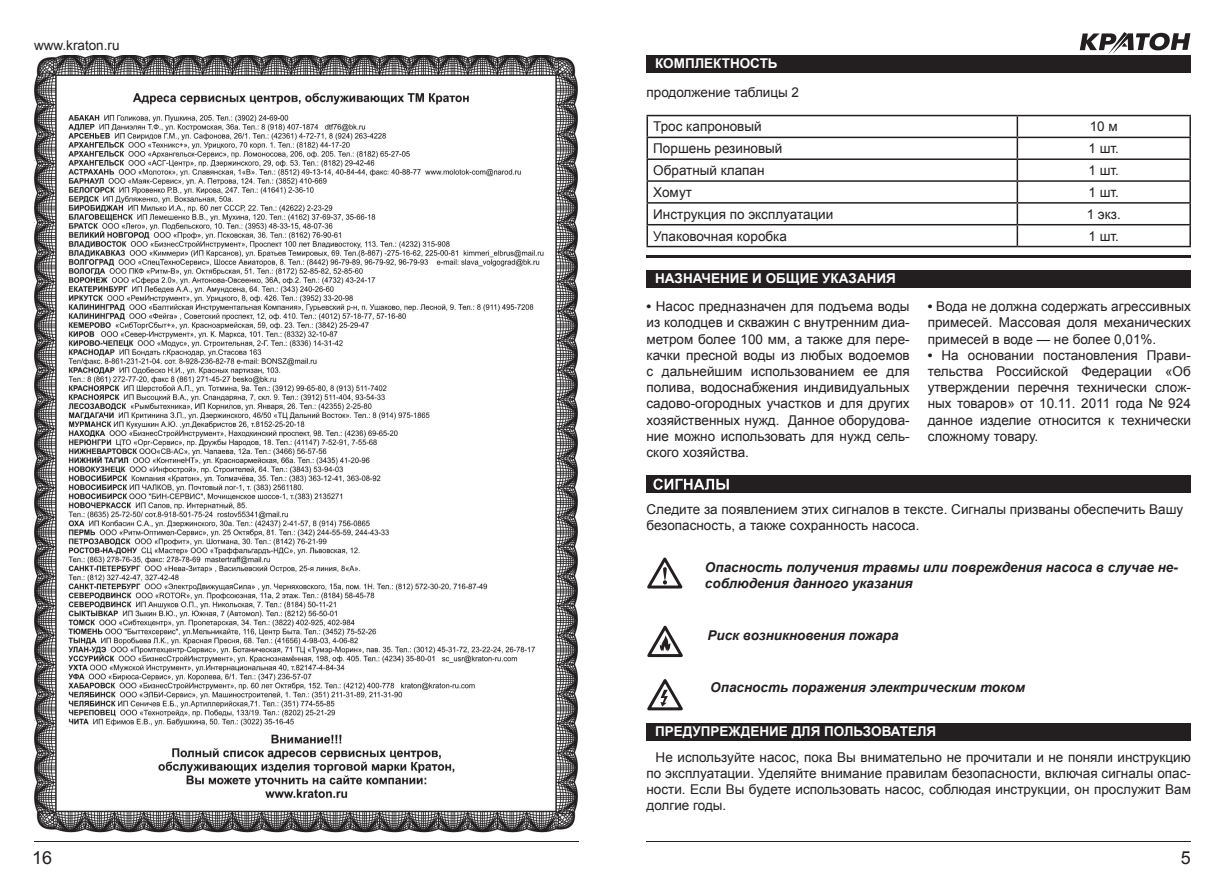
<style>
.page{position:relative;width:1225px;height:893px;background:#fff}
.page>*{position:absolute;margin:0;border:0;box-sizing:border-box;transform-origin:0 0}
.t1{font:18px "Arial";color:#231f20}
.t2{font:13.5px/16.2px "Arial";color:#231f20;text-align:justify}
.t3{font:italic 700 13.5px/16.2px "Arial";color:#231f20}
.t4{font:700 13.5px "Arial";color:#fff}
.s1{font-weight:700}
</style>
<div class="page">
<hr style="left:646px;top:841px;width:545px;height:1px;background:#231f20">
<svg style="left:1079px;top:32px;width:111px;height:22px"></svg>
<hr style="left:34px;top:841px;width:544px;height:1px;background:#231f20">
<img style="left:34px;top:55px;width:544px;height:778px">
<hr style="left:646px;top:255px;width:545px;height:3px;background:#231f20">
<div style="left:646px;top:55px;width:545px;height:18px;background:#231f20"></div>
<hr style="left:646px;top:115px;width:371px;height:1px;background:#231f20">
<hr style="left:646px;top:116px;width:2px;height:21px;background:#231f20">
<hr style="left:1017px;top:115px;width:174px;height:1px;background:#231f20">
<hr style="left:1016px;top:116px;width:2px;height:21px;background:#231f20">
<hr style="left:1189px;top:116px;width:2px;height:21px;background:#231f20">
<hr style="left:646px;top:137px;width:371px;height:1px;background:#231f20">
<hr style="left:646px;top:138px;width:2px;height:20px;background:#231f20">
<hr style="left:1017px;top:137px;width:174px;height:1px;background:#231f20">
<hr style="left:1016px;top:138px;width:2px;height:20px;background:#231f20">
<hr style="left:1189px;top:138px;width:2px;height:20px;background:#231f20">
<hr style="left:646px;top:158px;width:371px;height:2px;background:#231f20">
<hr style="left:646px;top:160px;width:2px;height:20px;background:#231f20">
<hr style="left:1017px;top:158px;width:174px;height:2px;background:#231f20">
<hr style="left:1016px;top:160px;width:2px;height:20px;background:#231f20">
<hr style="left:1189px;top:160px;width:2px;height:20px;background:#231f20">
<hr style="left:646px;top:180px;width:371px;height:2px;background:#231f20">
<hr style="left:646px;top:182px;width:2px;height:20px;background:#231f20">
<hr style="left:1017px;top:180px;width:174px;height:2px;background:#231f20">
<hr style="left:1016px;top:182px;width:2px;height:20px;background:#231f20">
<hr style="left:1189px;top:182px;width:2px;height:20px;background:#231f20">
<hr style="left:646px;top:202px;width:371px;height:2px;background:#231f20">
<hr style="left:646px;top:204px;width:2px;height:20px;background:#231f20">
<hr style="left:1017px;top:202px;width:174px;height:2px;background:#231f20">
<hr style="left:1016px;top:204px;width:2px;height:20px;background:#231f20">
<hr style="left:1189px;top:204px;width:2px;height:20px;background:#231f20">
<hr style="left:646px;top:224px;width:371px;height:1px;background:#231f20">
<hr style="left:646px;top:225px;width:2px;height:21px;background:#231f20">
<hr style="left:1017px;top:224px;width:174px;height:1px;background:#231f20">
<hr style="left:1016px;top:225px;width:2px;height:21px;background:#231f20">
<hr style="left:1189px;top:225px;width:2px;height:21px;background:#231f20">
<hr style="left:646px;top:246px;width:371px;height:1px;background:#231f20">
<hr style="left:1017px;top:246px;width:174px;height:1px;background:#231f20">
<div style="left:646px;top:270px;width:545px;height:17px;background:#231f20"></div>
<svg style="left:647px;top:625px;width:36px;height:33px"></svg>
<svg style="left:647px;top:679px;width:36px;height:32px"></svg>
<svg style="left:647px;top:557px;width:36px;height:32px"></svg>
<div style="left:646px;top:476px;width:545px;height:17px;background:#231f20"></div>
<svg style="left:653px;top:479px;width:76px;height:11px"></svg>
<div style="left:646px;top:723px;width:545px;height:17px;background:#231f20"></div>
<p class="t2" style="left:34px;top:37px;width:87px">www.kraton.ru</p>
<p class="t4" style="left:655px;top:55px;width:124px">КОМПЛЕКТНОСТЬ</p>
<p class="t2" style="left:646px;top:85px;width:154px">продолжение таблицы 2</p>
<p class="t2" style="left:653px;top:119px;width:110px">Трос капроновый</p>
<p class="t2" style="left:1089px;top:119px;width:30px">10 м</p>
<p class="t2" style="left:653px;top:141px;width:131px">Поршень резиновый</p>
<p class="t2" style="left:1088px;top:141px;width:32px">1 шт.</p>
<p class="t2" style="left:653px;top:162px;width:113px">Обратный клапан</p>
<p class="t2" style="left:1088px;top:162px;width:32px">1 шт.</p>
<p class="t2" style="left:653px;top:184px;width:40px">Хомут</p>
<p class="t2" style="left:1088px;top:184px;width:32px">1 шт.</p>
<p class="t2" style="left:653px;top:206px;width:182px">Инструкция по эксплуатации</p>
<p class="t2" style="left:1086px;top:206px;width:36px">1 экз.</p>
<p class="t2" style="left:653px;top:228px;width:135px">Упаковочная коробка</p>
<p class="t2" style="left:1088px;top:228px;width:32px">1 шт.</p>
<p class="t4" style="left:655px;top:269px;width:242px">НАЗНАЧЕНИЕ И ОБЩИЕ УКАЗАНИЯ</p>
<p class="t2" style="left:646px;top:298px;width:265px"><span class="s1">•</span> Насос предназначен для подъема воды из колодцев и скважин с внутренним диа&shy;метром более 100 мм, а также для пере&shy;качки пресной воды из любых водоемов с дальнейшим использованием ее для полива, водоснабжения индивидуальных садово-огородных участков и для других хозяйственных нужд. Данное оборудова&shy;ние можно использовать для нужд сель&shy;ского хозяйства.</p>
<p class="t2" style="left:927px;top:298px;width:265px"><span class="s1">•</span> Вода не должна содержать агрессивных примесей. Массовая доля механических примесей в воде — не более 0,01%.</p>
<p class="t2" style="left:927px;top:347px;width:265px"><span class="s1">•</span> На основании постановления Прави&shy;тельства Российской Федерации «Об утверждении перечня технически слож&shy;ных товаров» от 10.11. 2011 года № 924 данное изделие относится к технически сложному товару.</p>
<p class="t2" style="left:646px;top:501px;width:538px">Следите за появлением этих сигналов в тексте. Сигналы призваны обеспечить Вашу безопасность, а также сохранность насоса.</p>
<p class="t3" style="left:705px;top:559px;width:474px">Опасность получения травмы или повреждения насоса в случае не&shy;соблюдения данного указания</p>
<p class="t3" style="left:707px;top:627px;width:193px">Риск возникновения пожара</p>
<p class="t3" style="left:710px;top:680px;width:316px">Опасность поражения электрическим током</p>
<p class="t4" style="left:655px;top:722px;width:283px">ПРЕДУПРЕЖДЕНИЕ ДЛЯ ПОЛЬЗОВАТЕЛЯ</p>
<p class="t2" style="left:646px;top:749px;width:546px;text-indent:9px">Не используйте насос, пока Вы внимательно не прочитали и не поняли инструкцию по эксплуатации. Уделяйте внимание правилам безопасности, включая сигналы опас&shy;ности. Если Вы будете использовать насос, соблюдая инструкции, он прослужит Вам долгие годы.</p>
<h1 class="t1" style="left:32px;top:845px;width:22px">16</h1>
<h1 class="t1" style="left:1181px;top:845px;width:12px">5</h1>
</div>
